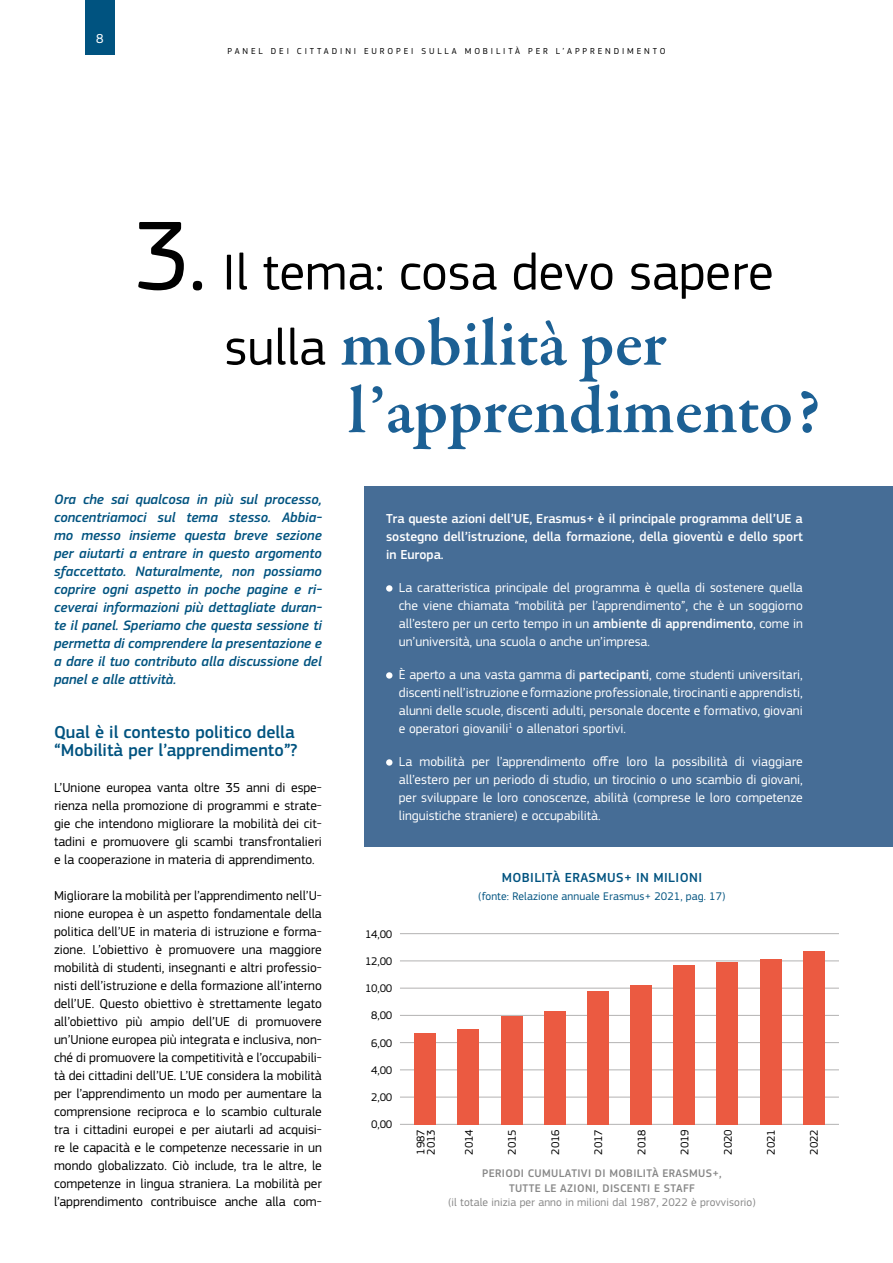
<style>
.page{position:relative;width:893px;height:1263px;background:#fff}
.page>*{position:absolute;margin:0;border:0;box-sizing:border-box;transform-origin:0 0}
.t1{font:600 67.5px/67.5px "Garamond Premr Pro";letter-spacing:-.005em;color:#1c6094}
.t2{font:52.5px "EC Square Sans Pro";color:#000}
.t3{font:500 18px/18px "EC Square Sans Pro";color:#005380}
.t4{font:italic 500 14.25px/18px "EC Square Sans Pro";color:#005380;text-align:justify}
.t5{font:500 13.65px "EC Square Sans Pro";letter-spacing:.03em;color:#005380}
.t6{font:13.5px/18px "EC Square Sans Pro";color:#000;text-align:justify}
.t7{font:13.5px/18px "EC Square Sans Pro";color:#fff;text-align:justify}
.t8{font:500 13.5px/18px "EC Square Sans Pro";color:#fff;text-align:justify}
.t9{font:11.55px/10.2px "EC Square Sans Pro";letter-spacing:-.01em;color:#000}
.t10{font:500 11.55px/14.4px "EC Square Sans Pro";letter-spacing:.03em;color:#878787;text-align:center}
.t11{font:11.55px "EC Square Sans Pro";letter-spacing:.01em;color:#878787}
.t12{font:11.55px "EC Square Sans Pro";letter-spacing:.01em;color:#005380}
.t13{font:9px "EC Square Sans Pro";letter-spacing:.32em;color:#000}
.s1{font-size:102px}
.s2{font-family:"EC Square Sans Pro";font-weight:400;font-size:52.5px;color:#000}
.s3{font-weight:500}
</style>
<div class="page">
<div style="left:364px;top:486px;width:529px;height:360px;background:#466d96"></div>
<div style="left:85px;top:0;width:30px;height:54px;background:#005380"></div>
<div style="left:386px;top:585px;width:6px;height:7px;background:#fff;border-radius:50%"></div>
<div style="left:386px;top:672px;width:6px;height:7px;background:#fff;border-radius:50%"></div>
<div style="left:386px;top:759px;width:6px;height:7px;background:#fff;border-radius:50%"></div>
<hr style="left:400px;top:933px;width:439px;height:1px;background:#b3b2b2">
<hr style="left:400px;top:960px;width:439px;height:1px;background:#b3b2b2">
<hr style="left:400px;top:988px;width:439px;height:1px;background:#b3b2b2">
<hr style="left:400px;top:1015px;width:439px;height:1px;background:#b3b2b2">
<hr style="left:400px;top:1042px;width:439px;height:1px;background:#b3b2b2">
<hr style="left:400px;top:1069px;width:439px;height:1px;background:#b3b2b2">
<hr style="left:400px;top:1097px;width:439px;height:1px;background:#b3b2b2">
<hr style="left:400px;top:1124px;width:439px;height:1px;background:#b3b2b2">
<div style="left:414px;top:1033px;width:22px;height:92px;background:#eb5a41"></div>
<div style="left:803px;top:951px;width:21px;height:174px;background:#eb5a41"></div>
<div style="left:458px;top:1029px;width:21px;height:96px;background:#eb5a41"></div>
<div style="left:501px;top:1016px;width:21px;height:109px;background:#eb5a41"></div>
<div style="left:544px;top:1011px;width:22px;height:114px;background:#eb5a41"></div>
<div style="left:587px;top:991px;width:22px;height:134px;background:#eb5a41"></div>
<div style="left:630px;top:985px;width:22px;height:140px;background:#eb5a41"></div>
<div style="left:673px;top:965px;width:22px;height:160px;background:#eb5a41"></div>
<div style="left:716px;top:962px;width:22px;height:163px;background:#eb5a41"></div>
<div style="left:760px;top:959px;width:21px;height:166px;background:#eb5a41"></div>
<p class="t7" style="left:96px;top:29px;width:9px">8</p>
<p class="t13" style="left:227px;top:46px;width:440px">PANEL DEI CITTADINI EUROPEI SULLA MOBILITÀ PER L’APPRENDIMENTO</p>
<h2 class="t2" style="left:133px;top:242px;width:642px"><span class="s1">3.</span> Il tema: cosa devo sapere</h2>
<h1 class="t1" style="left:348px;top:311px;width:474px;text-indent:-124px"><span class="s2">sulla</span> mobilità per l’apprendimento?</h1>
<p class="t4" style="left:54px;top:491px;width:269px">Ora che sai qualcosa in più sul processo, concentriamoci sul tema stesso. Abbia&shy;mo messo insieme questa breve sezione per aiutarti a entrare in questo argomento sfaccettato. Naturalmente, non possiamo coprire ogni aspetto in poche pagine e ri&shy;ceverai informazioni più dettagliate duran&shy;te il panel. Speriamo che questa sessione ti permetta di comprendere la presentazione e a dare il tuo contributo alla discussione del panel e alle attività.</p>
<h3 class="t3" style="left:54px;top:723px;width:245px">Qual è il contesto politico della “Mobilità per l’apprendimento”?</h3>
<p class="t6" style="left:54px;top:779px;width:269px">L’Unione europea vanta oltre 35 anni di espe&shy;rienza nella promozione di programmi e strate&shy;gie che intendono migliorare la mobilità dei cit&shy;tadini e promuovere gli scambi transfrontalieri e la cooperazione in materia di apprendimento.</p>
<p class="t6" style="left:54px;top:887px;width:269px">Migliorare la mobilità per l’apprendimento nell’U&shy;nione europea è un aspetto fondamentale della politica dell’UE in materia di istruzione e forma&shy;zione. L’obiettivo è promuovere una maggiore mobilità di studenti, insegnanti e altri professio&shy;nisti dell’istruzione e della formazione all’interno dell’UE. Questo obiettivo è strettamente legato all’obiettivo più ampio dell’UE di promuovere un’Unione europea più integrata e inclusiva, non&shy;ché di promuovere la competitività e l’occupabili&shy;tà dei cittadini dell’UE. L’UE considera la mobilità per l’apprendimento un modo per aumentare la comprensione reciproca e lo scambio culturale tra i cittadini europei e per aiutarli ad acquisi&shy;re le capacità e le competenze necessarie in un mondo globalizzato. Ciò include, tra le altre, le competenze in lingua straniera. La mobilità per l’apprendimento contribuisce anche alla com-</p>
<p class="t8" style="left:386px;top:509px;width:418px">Tra queste azioni dell’UE, Erasmus+ è il principale programma dell’UE a sostegno dell’istruzione, della formazione, della gioventù e dello sport in Europa.</p>
<p class="t7" style="left:399px;top:578px;width:405px">La caratteristica principale del programma è quella di sostenere quella che viene chiamata “mobilità per l’apprendimento”, che è un soggiorno all’estero per un certo tempo in un <span class="s3">ambiente di apprendimento</span>, come in un’università, una scuola o anche un’impresa.</p>
<p class="t7" style="left:399px;top:665px;width:405px">È aperto a una vasta gamma di <span class="s3">partecipanti</span>, come studenti universitari, discenti nell’istruzione e formazione professionale, tirocinanti e apprendisti, alunni delle scuole, discenti adulti, personale docente e formativo, giovani e operatori giovanili<sup>1</sup> o allenatori sportivi.</p>
<p class="t7" style="left:399px;top:752px;width:405px">La mobilità per l’apprendimento offre loro la possibilità di viaggiare all’estero per un periodo di studio, un tirocinio o uno scambio di giovani, per sviluppare le loro conoscenze, abilità (comprese le loro competenze linguistiche straniere) e occupabilità.</p>
<p class="t9" style="left:365px;top:929px;width:29px">14,00</p>
<p class="t9" style="left:365px;top:956px;width:29px">12,00</p>
<p class="t9" style="left:365px;top:983px;width:29px">10,00</p>
<p class="t9" style="left:371px;top:1010px;width:23px">8,00</p>
<p class="t9" style="left:371px;top:1038px;width:23px">6,00</p>
<p class="t9" style="left:371px;top:1065px;width:23px">4,00</p>
<p class="t9" style="left:371px;top:1092px;width:23px">2,00</p>
<p class="t9" style="left:371px;top:1119px;width:23px">0,00</p>
<p class="t5" style="left:502px;top:870px;width:202px">MOBILITÀ ERASMUS+ IN MILIONI</p>
<p class="t12" style="left:478px;top:889px;width:249px">(fonte: Relazione annuale Erasmus+ 2021, pag. 17)</p>
<p class="t9" style="left:416px;top:1155px;width:27px;rotate:-90deg">1987<br>2013</p>
<p class="t9" style="left:464px;top:1155px;width:27px;rotate:-90deg">2014</p>
<p class="t9" style="left:507px;top:1155px;width:27px;rotate:-90deg">2015</p>
<p class="t9" style="left:550px;top:1155px;width:27px;rotate:-90deg">2016</p>
<p class="t9" style="left:593px;top:1155px;width:27px;rotate:-90deg">2017</p>
<p class="t9" style="left:636px;top:1155px;width:27px;rotate:-90deg">2018</p>
<p class="t9" style="left:680px;top:1155px;width:27px;rotate:-90deg">2019</p>
<p class="t9" style="left:723px;top:1155px;width:27px;rotate:-90deg">2020</p>
<p class="t9" style="left:766px;top:1155px;width:27px;rotate:-90deg">2021</p>
<p class="t9" style="left:809px;top:1155px;width:27px;rotate:-90deg">2022</p>
<p class="t10" style="left:482px;top:1167px;width:241px">PERIODI CUMULATIVI DI MOBILITÀ ERASMUS+,<br>TUTTE LE AZIONI, DISCENTI E STAFF</p>
<p class="t11" style="left:448px;top:1195px;width:309px">(il totale inizia per anno in milioni dal 1987, 2022 è provvisorio)</p>
</div>
